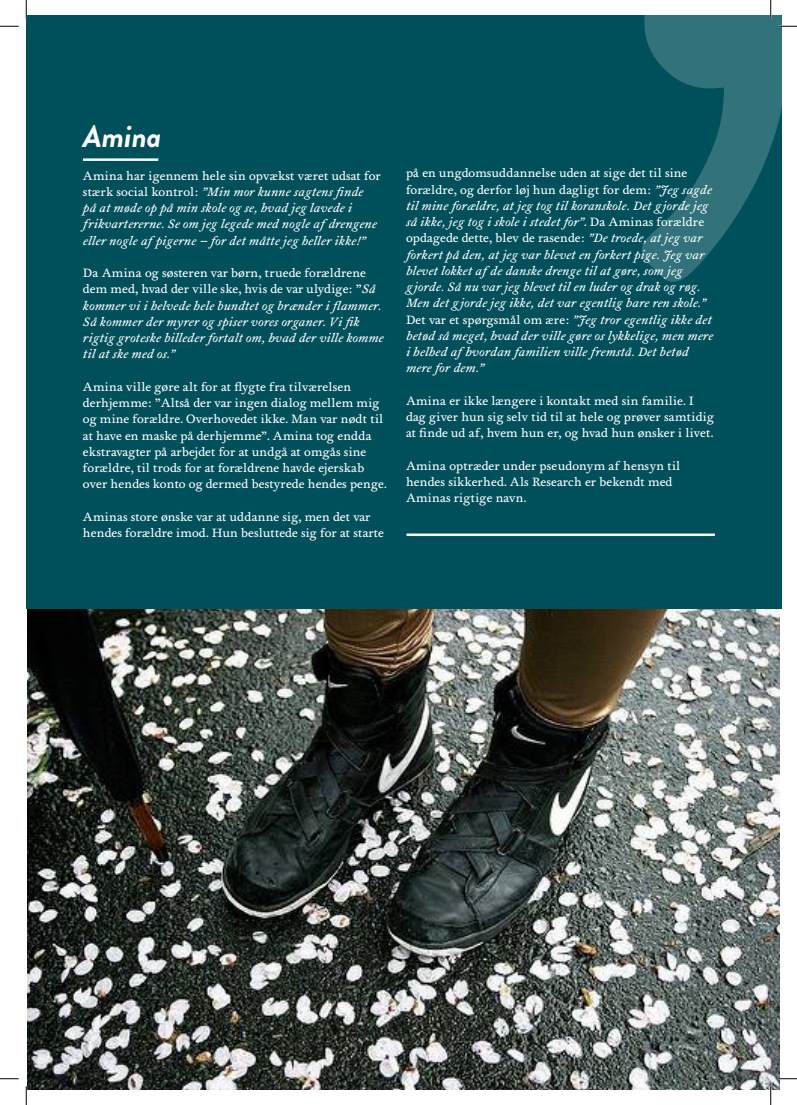
<style>
.page{position:relative;width:797px;height:1105px;background:#fff}
.page>*{position:absolute;margin:0;border:0;box-sizing:border-box;transform-origin:0 0}
.t1{font:italic 700 31.25px "Brandon Grotesque";color:#fff}
.t2{font:italic 12.5px/16.2px "Foundry Wilson";letter-spacing:.01em;color:#fff}
.t3{font:12.5px/16.2px "Foundry Wilson";letter-spacing:.01em;color:#fff}
.s1{font-style:normal}
</style>
<div class="page">
<img style="left:27px;top:609px;width:752px;height:480px">
<div style="left:26px;top:16px;width:755px;height:593px;background:#00505c"></div>
<hr style="left:83px;top:158px;width:75px;height:3px;background:#fff">
<hr style="left:406px;top:533px;width:309px;height:3px;background:#fff">
<svg style="left:642px;top:16px;width:139px;height:266px;fill:#32727b"></svg>
<svg style="left:0;top:25px;width:19px;height:2px"></svg>
<svg style="left:778px;top:25px;width:19px;height:2px"></svg>
<svg style="left:0;top:1078px;width:19px;height:1px"></svg>
<svg style="left:778px;top:1078px;width:19px;height:1px"></svg>
<svg style="left:25px;top:0;width:2px;height:19px"></svg>
<svg style="left:25px;top:1086px;width:2px;height:19px"></svg>
<svg style="left:770px;top:0;width:1px;height:19px"></svg>
<svg style="left:770px;top:1086px;width:1px;height:19px"></svg>
<p class="t1" style="left:83px;top:114px;width:80px">Amina</p>
<p class="t2" style="left:83px;top:168px;width:299px"><span class="s1">Amina har igennem hele sin opvækst været udsat for stærk social kontrol:</span> ”Min mor kunne sagtens finde<br>på at møde op på min skole og se, hvad jeg lavede i frikvartererne. Se om jeg legede med nogle af drengene eller nogle af pigerne – for det måtte jeg heller ikke!”</p>
<p class="t2" style="left:83px;top:265px;width:302px"><span class="s1">Da Amina og søsteren var børn, truede forældrene dem med, hvad der ville ske, hvis de var ulydige: ”</span>Så kommer vi i helvede hele bundtet og brænder i flammer.<br>Så kommer der myrer og spiser vores organer. Vi fik rigtig groteske billeder fortalt om, hvad der ville komme til at ske med os.”</p>
<p class="t3" style="left:83px;top:379px;width:305px">Amina ville gøre alt for at flygte fra tilværelsen derhjemme: ”Altså der var ingen dialog mellem mig og mine forældre. Overhovedet ikke. Man var nødt til at have en maske på derhjemme”. Amina tog endda ekstravagter på arbejdet for at undgå at omgås sine forældre, til trods for at forældrene havde ejerskab over hendes konto og dermed bestyrede hendes penge.</p>
<p class="t3" style="left:83px;top:509px;width:302px">Aminas store ønske var at uddanne sig, men det var hendes forældre imod. Hun besluttede sig for at starte</p>
<p class="t2" style="left:406px;top:165px;width:307px"><span class="s1">på en ungdomsuddannelse uden at sige det til sine forældre, og derfor løj hun dagligt for dem:</span> ”Jeg sagde til mine forældre, at jeg tog til koranskole. Det gjorde jeg så ikke, jeg tog i skole i stedet for”<span class="s1">. Da Aminas forældre opdagede dette, blev de rasende:</span> ”De troede, at jeg var forkert på den, at jeg var blevet en forkert pige. Jeg var blevet lokket af de danske drenge til at gøre, som jeg gjorde. Så nu var jeg blevet til en luder og drak og røg.<br>Men det gjorde jeg ikke, det var egentlig bare ren skole.”</p>
<p class="t2" style="left:406px;top:312px;width:308px"><span class="s1">Det var et spørgsmål om ære:</span> ”Jeg tror egentlig ikke det betød så meget, hvad der ville gøre os lykkelige, men mere i helhed af hvordan familien ville fremstå. Det betød mere for dem.”</p>
<p class="t3" style="left:406px;top:393px;width:309px">Amina er ikke længere i kontakt med sin familie. I dag giver hun sig selv tid til at hele og prøver samtidig at finde ud af, hvem hun er, og hvad hun ønsker i livet.</p>
<p class="t3" style="left:406px;top:458px;width:276px">Amina optræder under pseudonym af hensyn til hendes sikkerhed. Als Research er bekendt med<br>Aminas rigtige navn.</p>
</div>
